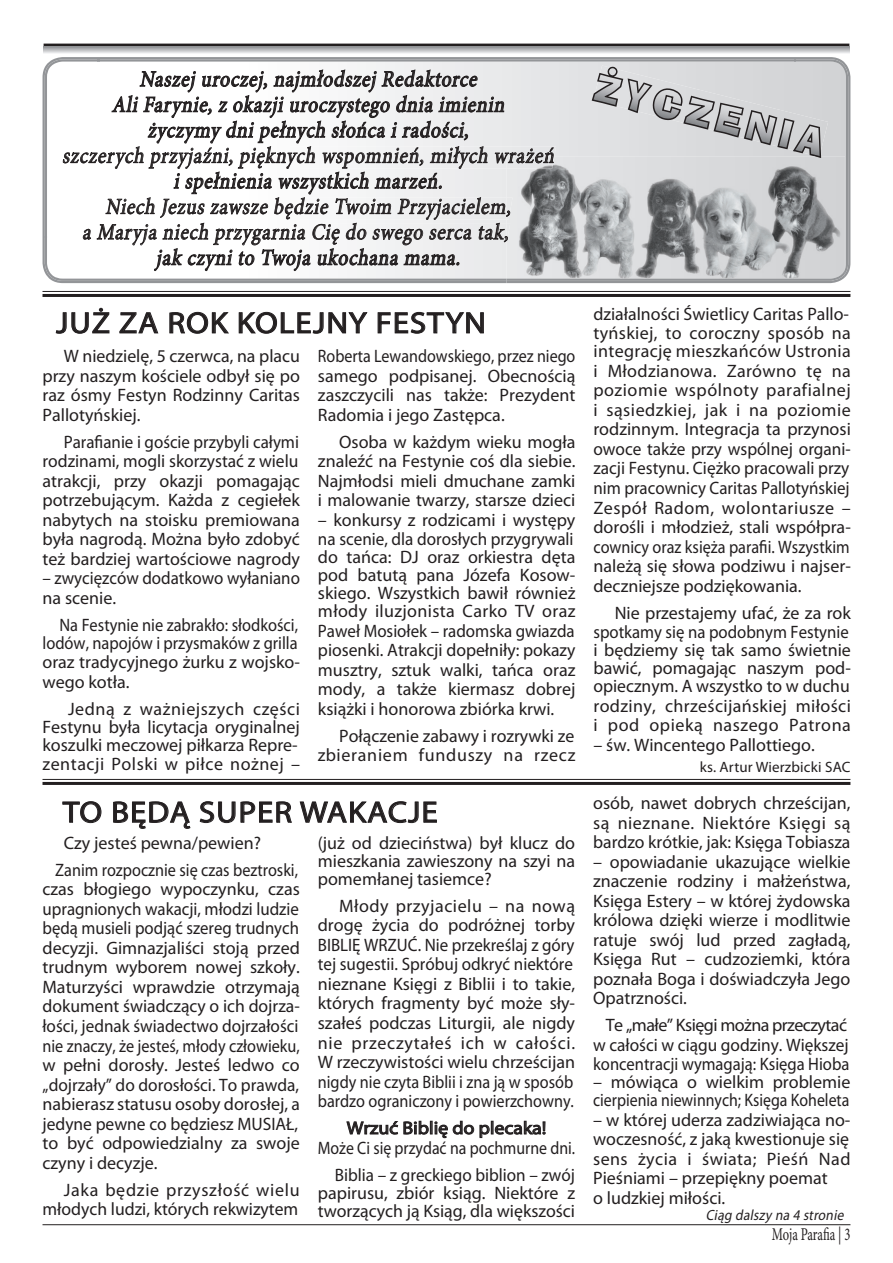
<style>
.page{position:relative;width:893px;height:1263px;background:#fff}
.page>*{position:absolute;margin:0;border:0;box-sizing:border-box;transform-origin:0 0}
.t1{font:36px "Adelaide";color:#fff}
.t2{font:30px "Myriad Pro";letter-spacing:.03em;color:#231f20;scale:1.1 1}
.t3{font:italic 22.65px "Minion Pro";color:#231f20;scale:.86 1}
.t4{font:18px/19.5px "Myriad Pro";color:#231f20;text-align:justify}
.t5{font:18px/19.5px "Myriad Pro";color:#231f20;text-align:justify;scale:.94 1}
.t6{font:18px/19.5px "Myriad Pro";color:#231f20;text-align:justify;scale:.89 1}
.t7{font:18px/19px "Myriad Pro";color:#231f20;scale:.91 1}
.t8{font:18px/18px "Myriad Pro";color:#231f20;text-align:justify;scale:.95 1}
.t9{font:18px/19.5px "Myriad Pro";color:#231f20;text-align:center;scale:1.1 1}
.t10{font:18px "Minion Pro";letter-spacing:-.01em;color:#231f20;scale:.7 1}
.t11{font:15px "Myriad Pro";letter-spacing:.01em;color:#231f20}
.t12{font:italic 14.85px "Myriad Pro";color:#231f20;scale:.91 1}
</style>
<div class="page">
<hr style="left:43px;top:1224px;width:807px;height:1px;background:#231f20">
<hr style="left:44px;top:44px;width:805px;height:4px;background:#231f20">
<svg style="left:44px;top:46px;width:805px;height:7px;background:#b8b9bc"></svg>
<svg style="left:43px;top:57px;width:807px;height:226px;background:#b4b6b8"></svg>
<img style="left:45px;top:237px;width:461px;height:44px">
<img style="left:795px;top:59px;width:53px;height:222px">
<img style="left:45px;top:59px;width:53px;height:178px">
<img style="left:98px;top:59px;width:697px;height:45px">
<img style="left:556px;top:156px;width:289px;height:113px">
<img style="left:506px;top:281px;width:339px;height:2px">
<img style="left:506px;top:269px;width:339px;height:12px">
<svg style="left:63px;top:66px;width:493px;height:211px"></svg>
<svg style="left:592px;top:66px;width:236px;height:92px;background:#bfbfc1"></svg>
<svg style="left:55px;top:308px;width:55px;height:26px"></svg>
<svg style="left:119px;top:312px;width:40px;height:22px"></svg>
<svg style="left:169px;top:312px;width:60px;height:22px"></svg>
<svg style="left:238px;top:312px;width:130px;height:22px"></svg>
<svg style="left:377px;top:312px;width:107px;height:22px"></svg>
<hr style="left:43px;top:782px;width:807px;height:3px;background:#231f20">
<hr style="left:43px;top:779px;width:807px;height:1px;background:#231f20">
<hr style="left:43px;top:294px;width:807px;height:3px;background:#231f20">
<hr style="left:43px;top:291px;width:807px;height:1px;background:#231f20">
<svg style="left:346px;top:1120px;width:200px;height:19px"></svg>
<svg style="left:62px;top:801px;width:40px;height:22px"></svg>
<svg style="left:113px;top:801px;width:78px;height:28px"></svg>
<svg style="left:199px;top:801px;width:93px;height:22px"></svg>
<svg style="left:299px;top:801px;width:138px;height:23px"></svg>
<p class="t3" style="left:139px;top:65px;width:399px">Naszej uroczej,najmłodszej Redaktorce</p>
<p class="t3" style="left:112px;top:91px;width:464px">AliFarynie,z okazj iuroczystego dnia imienin</p>
<p class="t3" style="left:147px;top:116px;width:380px">życzymy dnipełnych słońca iradości,</p>
<p class="t3" style="left:62px;top:142px;width:579px">szczerych przyj aźni,pięknych wspomnień,miłych wrażeń</p>
<p class="t3" style="left:173px;top:167px;width:320px">ispełnienia wszystkich marzeń.</p>
<p class="t3" style="left:105px;top:193px;width:479px">Niech Jezuszawsze będzie Twoim Przyj acielem,</p>
<p class="t3" style="left:82px;top:218px;width:503px">a Maryj a niech przygarnia Cię do swego serca tak,</p>
<p class="t3" style="left:156px;top:244px;width:361px">j ak czynito Twoj a ukochana mama.</p>
<h2 class="t2" style="left:56px;top:306px;width:392px">JUŻ ZA ROK KOLEJNY FESTYN</h2>
<p class="t4" style="left:43px;top:347px;width:259px;text-indent:21px">W niedzielę, 5 czerwca, na placu przy naszym kościele odbył się po raz ósmy Festyn Rodzinny Caritas Pallotyńskiej.</p>
<p class="t5" style="left:43px;top:432px;width:275px;text-indent:21px">Parafianie i goście przybyli całymi rodzinami, mogli skorzystać z wielu atrakcji, przy okazji pomagając potrzebującym. Każda z cegiełek nabytych na stoisku premiowana była nagrodą. Można było zdobyć też bardziej wartościowe nagrody</p>
<p class="t5" style="left:43px;top:569px;width:275px">– zwycięzców dodatkowo wyłaniano na scenie.</p>
<p class="t7" style="left:43px;top:616px;width:284px;text-indent:17px">Na Festynie nie zabrakło: słodkości, lodów, napojów i przysmaków z grilla oraz tradycyjnego żurku z wojsko&shy;wego kotła.</p>
<p class="t4" style="left:43px;top:700px;width:259px;line-height:18.5px;text-align:left;text-indent:26px">Jedną z ważniejszych części Festynu była licytacja oryginalnej koszulki meczowej piłkarza Repre&shy;zentacji Polski w piłce nożnej –</p>
<p class="t6" style="left:318px;top:347px;width:291px">Roberta Lewandowskiego, przez niego samego podpisanej. Obecnością zaszczycili nas także: Prezydent Radomia i jego Zastępca.</p>
<p class="t4" style="left:318px;top:432px;width:259px;text-indent:21px">Osoba w każdym wieku mogła znaleźć na Festynie coś dla siebie.<br>Najmłodsi mieli dmuchane zamki i malowanie twarzy, starsze dzieci</p>
<p class="t4" style="left:318px;top:511px;width:259px;line-height:18.9px">– konkursy z rodzicami i występy na scenie, dla dorosłych przygrywali do tańca: DJ oraz orkiestra dęta pod batutą pana Józefa Kosow&shy;skiego. Wszystkich bawił również młody iluzjonista Carko TV oraz Paweł Mosiołek – radomska gwiazda piosenki. Atrakcji dopełniły: pokazy musztry, sztuk walki, tańca oraz mody, a także kiermasz dobrej książki i honorowa zbiórka krwi.</p>
<p class="t4" style="left:318px;top:726px;width:259px;text-align:right">Połączenie zabawy i rozrywki ze zbieraniem funduszy na rzecz</p>
<h2 class="t2" style="left:63px;top:796px;width:342px">TO BĘDĄ SUPER WAKACJE</h2>
<p class="t4" style="left:55px;top:830px;width:244px;line-height:27px;text-indent:9px">Czy jesteś pewna/pewien?<br>Zanim rozpocznie się czas beztroski,</p>
<p class="t4" style="left:43px;top:880px;width:259px">czas błogiego wypoczynku, czas upragnionych wakacji, młodzi ludzie będą musieli podjąć szereg trudnych decyzji. Gimnazjaliści stoją przed trudnym wyborem nowej szkoły.<br>Maturzyści wprawdzie otrzymają dokument świadczący o ich dojrza&shy;łości, jednak świadectwo dojrzałości nie znaczy, że jesteś, młody człowieku, w pełni dorosły. Jesteś ledwo co „dojrzały” do dorosłości. To prawda, nabierasz statusu osoby dorosłej, a jedyne pewne co będziesz MUSIAŁ, to być odpowiedzialny za swoje czyny i decyzje.</p>
<p class="t4" style="left:43px;top:1180px;width:259px;text-align:right">Jaka będzie przyszłość wielu młodych ludzi, których rekwizytem</p>
<p class="t4" style="left:318px;top:834px;width:259px;line-height:18px">(już od dzieciństwa) był klucz do mieszkania zawieszony na szyi na pomemłanej tasiemce?</p>
<p class="t4" style="left:318px;top:896px;width:259px;text-indent:21px">Młody przyjacielu – na nową drogę życia do podróżnej torby BIBLIĘ WRZUĆ. Nie przekreślaj z góry tej sugestii. Spróbuj odkryć niektóre nieznane Księgi z Biblii i to takie, których fragmenty być może sły&shy;szałeś podczas Liturgii, ale nigdy nie przeczytałeś ich w całości.<br>W rzeczywistości wielu chrześcijan nigdy nie czyta Biblii i zna ją w sposób bardzo ograniczony i powierzchowny.</p>
<p class="t9" style="left:318px;top:1118px;width:235px">Wrzuć Biblię do plecaka!<br>Może Ci się przydać na pochmurne dni.</p>
<p class="t8" style="left:318px;top:1166px;width:272px;text-indent:17px">Biblia – z greckiego biblion – zwój papirusu, zbiór ksiąg. Niektóre z tworzących ją Ksiąg, dla większości</p>
<h1 class="t1" style="left:601px;top:65px;width:236px;rotate:14deg">ŻYCZENIA</h1>
<p class="t4" style="left:593px;top:305px;width:259px">działalności Świetlicy Caritas Pallo&shy;tyńskiej, to coroczny sposób na integrację mieszkańców Ustronia i Młodzianowa. Zarówno tę na poziomie wspólnoty parafialnej i sąsiedzkiej, jak i na poziomie rodzinnym. Integracja ta przynosi owoce także przy wspólnej organi&shy;zacji Festynu. Ciężko pracowali przy nim pracownicy Caritas Pallotyńskiej Zespół Radom, wolontariusze – dorośli i młodzież, stali współpra&shy;cownicy oraz księża parafii. Wszystkim należą się słowa podziwu i najser&shy;deczniejsze podziękowania.</p>
<p class="t4" style="left:593px;top:603px;width:259px;line-height:18.8px;text-indent:21px">Nie przestajemy ufać, że za rok spotkamy się na podobnym Festynie i będziemy się tak samo świetnie bawić, pomagając naszym pod&shy;opiecznym. A wszystko to w duchu rodziny, chrześcijańskiej miłości i pod opieką naszego Patrona</p>
<p class="t4" style="left:593px;top:735px;width:223px">– św. Wincentego Pallottiego.</p>
<p class="t11" style="left:700px;top:759px;width:152px">ks. Artur Wierzbicki SAC</p>
<p class="t4" style="left:593px;top:794px;width:259px">osób, nawet dobrych chrześcijan, są nieznane. Niektóre Księgi są bardzo krótkie, jak: Księga Tobiasza</p>
<p class="t4" style="left:593px;top:852px;width:259px">– opowiadanie ukazujące wielkie znaczenie rodziny i małżeństwa, Księga Estery – w której żydowska królowa dzięki wierze i modlitwie ratuje swój lud przed zagładą, Księga Rut – cudzoziemki, która poznała Boga i doświadczyła Jego Opatrzności.</p>
<p class="t4" style="left:593px;top:1016px;width:258px;text-align:center">Te „małe” Księgi można przeczytać w całości w ciągu godziny. Większej koncentracji wymagają: Księga Hioba</p>
<p class="t4" style="left:593px;top:1073px;width:259px;line-height:18px">– mówiąca o wielkim problemie cierpienia niewinnych; Księga Koheleta</p>
<p class="t4" style="left:593px;top:1110px;width:259px;text-align:left">– w której uderza zadziwiająca no&shy;woczesność, z jaką kwestionuje się sens życia i świata; Pieśń Nad<br>Pieśniami – przepiękny poemat<br>o ludzkiej miłości.</p>
<p class="t12" style="left:706px;top:1207px;width:156px">Ciąg dalszy na 4 stronie</p>
<p class="t10" style="left:772px;top:1223px;width:114px">Moja Parafia | 3</p>
</div>
